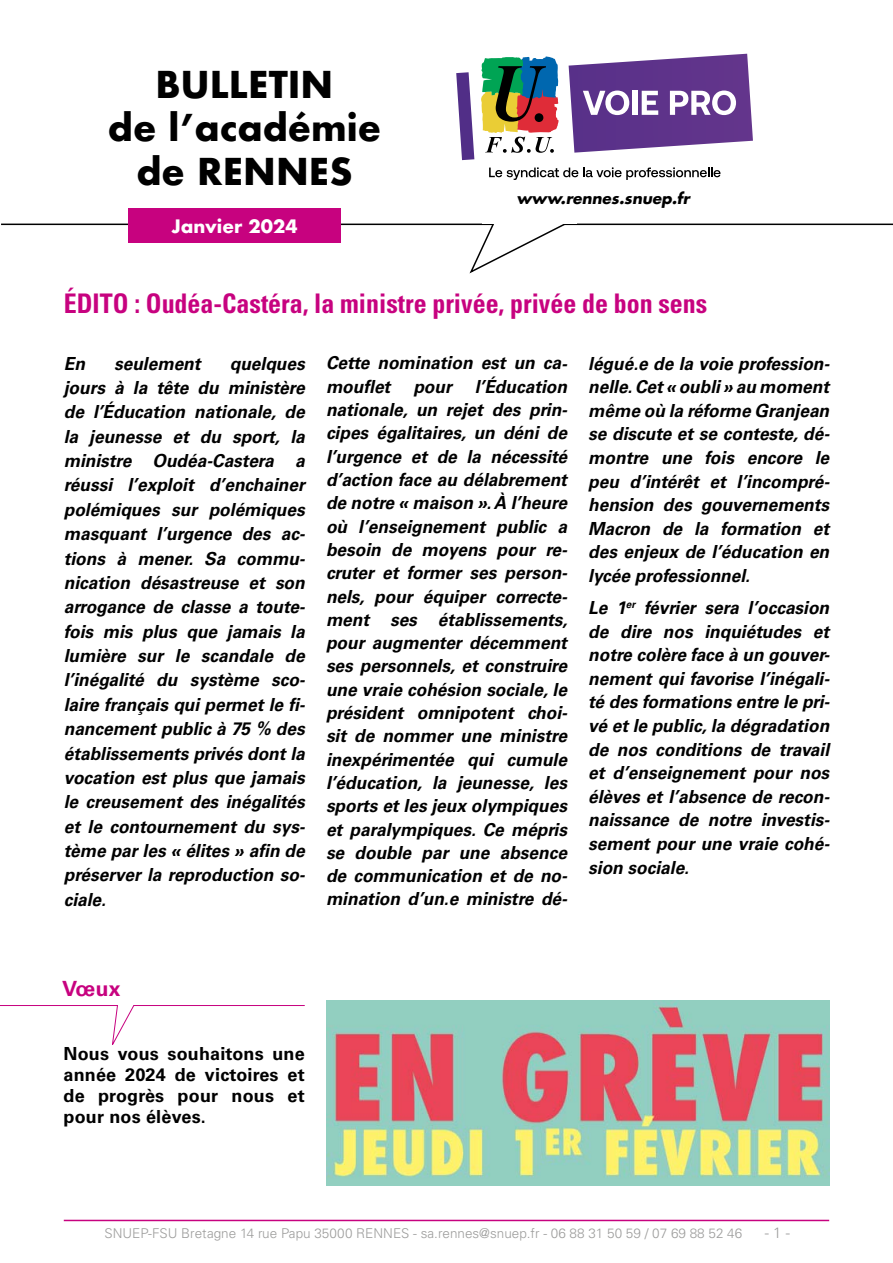
<style>
.page{position:relative;width:893px;height:1263px;background:#fff}
.page>*{position:absolute;margin:0;border:0;box-sizing:border-box;transform-origin:0 0}
.t1{font:700 36px/43.2px "Futura";color:#000;text-align:center}
.t2{font:700 condensed 27px "Univers LT Std";color:#c7027f;scale:.96 1}
.t3{font:700 21px "Univers LT Std";color:#c7027f}
.t4{font:italic 700 18px/23.2px "Univers LT Std";color:#000;text-align:justify;scale:.96 1}
.t5{font:700 18px/21px "Univers LT Std";letter-spacing:.01em;color:#000;text-align:justify}
.t6{font:700 18px "Futura";color:#fff}
.t7{font:italic 700 15.15px "Futura";color:#000}
.t8{font:300 15px "Univers LT Std";color:#9d9d9c}
.t9{font:300 13.5px "Univers LT Std";color:#9d9d9c}
</style>
<div class="page">
<hr style="left:64px;top:1220px;width:765px;height:1px;background:#c7027f">
<svg style="left:456px;top:53px;width:297px;height:127px"></svg>
<hr style="left:1px;top:224px;width:892px;height:1px;background:#000">
<svg style="left:468px;top:223px;width:106px;height:51px"></svg>
<div style="left:482px;top:214px;width:95px;height:10px;background:#fff"></div>
<div style="left:128px;top:208px;width:213px;height:34px;background:#c7027f"></div>
<hr style="left:0;top:1005px;width:305px;height:1px;background:#c7027f">
<svg style="left:112px;top:1005px;width:22px;height:40px"></svg>
<img style="left:326px;top:1000px;width:503px;height:185px">
<h1 class="t1" style="left:108px;top:63px;width:275px">BULLETIN<br>de l’académie de RENNES</h1>
<p class="t6" style="left:171px;top:213px;width:128px">Janvier 2024</p>
<p class="t7" style="left:516px;top:187px;width:175px">www.rennes.snuep.fr</p>
<h2 class="t2" style="left:64px;top:287px;width:672px">ÉDITO : Oudéa-Castéra, la ministre privée, privée de bon sens</h2>
<p class="t4" style="left:64px;top:352px;width:23px">En</p>
<p class="t4" style="left:114px;top:352px;width:92px">seulement</p>
<p class="t4" style="left:588px;top:352px;width:253px">légué.e de la voie profession&shy;nelle. Cet « oubli » au moment même où la réforme Granjean se discute et se conteste, dé&shy;montre une fois encore le peu d’intérêt et l’incompré&shy;hension des gouvernements Macron de la formation et des enjeux de l’éducation en lycée professionnel.</p>
<p class="t4" style="left:588px;top:596px;width:253px">Le 1<sup>er</sup> février sera l’occasion de dire nos inquiétudes et notre colère face à un gouver&shy;nement qui favorise l’inégali&shy;té des formations entre le pri&shy;vé et le public, la dégradation de nos conditions de travail et d’enseignement pour nos élèves et l’absence de recon&shy;naissance de notre investis&shy;sement pour une vraie cohé&shy;sion sociale.</p>
<p class="t4" style="left:64px;top:351px;width:253px;line-height:24.3px;text-indent:166px">quelques jours à la tête du ministère de l’Éducation nationale, de la jeunesse et du sport, la ministre Oudéa-Castera a réussi l’exploit d’enchainer polémiques sur polémiques masquant l’urgence des ac&shy;tions à mener. Sa commu&shy;nication désastreuse et son arrogance de classe a toute&shy;fois mis plus que jamais la lumière sur le scandale de l’inégalité du système sco&shy;laire français qui permet le fi&shy;nancement public à 75 % des établissements privés dont la vocation est plus que jamais le creusement des inégalités et le contournement du sys&shy;tème par les « élites » afin de préserver la reproduction so&shy;ciale.</p>
<p class="t4" style="left:326px;top:352px;width:253px">Cette nomination est un ca&shy;mouflet</p>
<p class="t4" style="left:326px;top:375px;width:253px;text-indent:149px">l’Éducation nationale, un rejet des prin&shy;cipes égalitaires, un déni de l’urgence et de la nécessité d’action face au délabrement de notre « maison ». À l’heure où l’enseignement public a besoin de moyens pour re&shy;cruter et former ses person&shy;nels, pour équiper correcte&shy;ment ses établissements, pour augmenter décemment ses personnels, et construire une vraie cohésion sociale, le président omnipotent choi&shy;sit de nommer une ministre inexpérimentée qui cumule l’éducation, la jeunesse, les sports et les jeux olympiques et paralympiques. Ce mépris se double par une absence de communication et de no&shy;mination d’un.e ministre dé-</p>
<p class="t4" style="left:413px;top:375px;width:41px">pour</p>
<p class="t3" style="left:62px;top:976px;width:60px">Vœux</p>
<p class="t5" style="left:64px;top:1044px;width:243px">Nous vous souhaitons une année 2024 de victoires et de progrès pour nous et pour nos élèves.</p>
<p class="t9" style="left:105px;top:1225px;width:639px">SNUEP-FSU Bretagne 14 rue Papu 35000 RENNES - sa.rennes@snuep.fr - 06 88 31 50 59 / 07 69 88 52 46</p>
<p class="t8" style="left:765px;top:1223px;width:27px">- 1 -</p>
</div>
